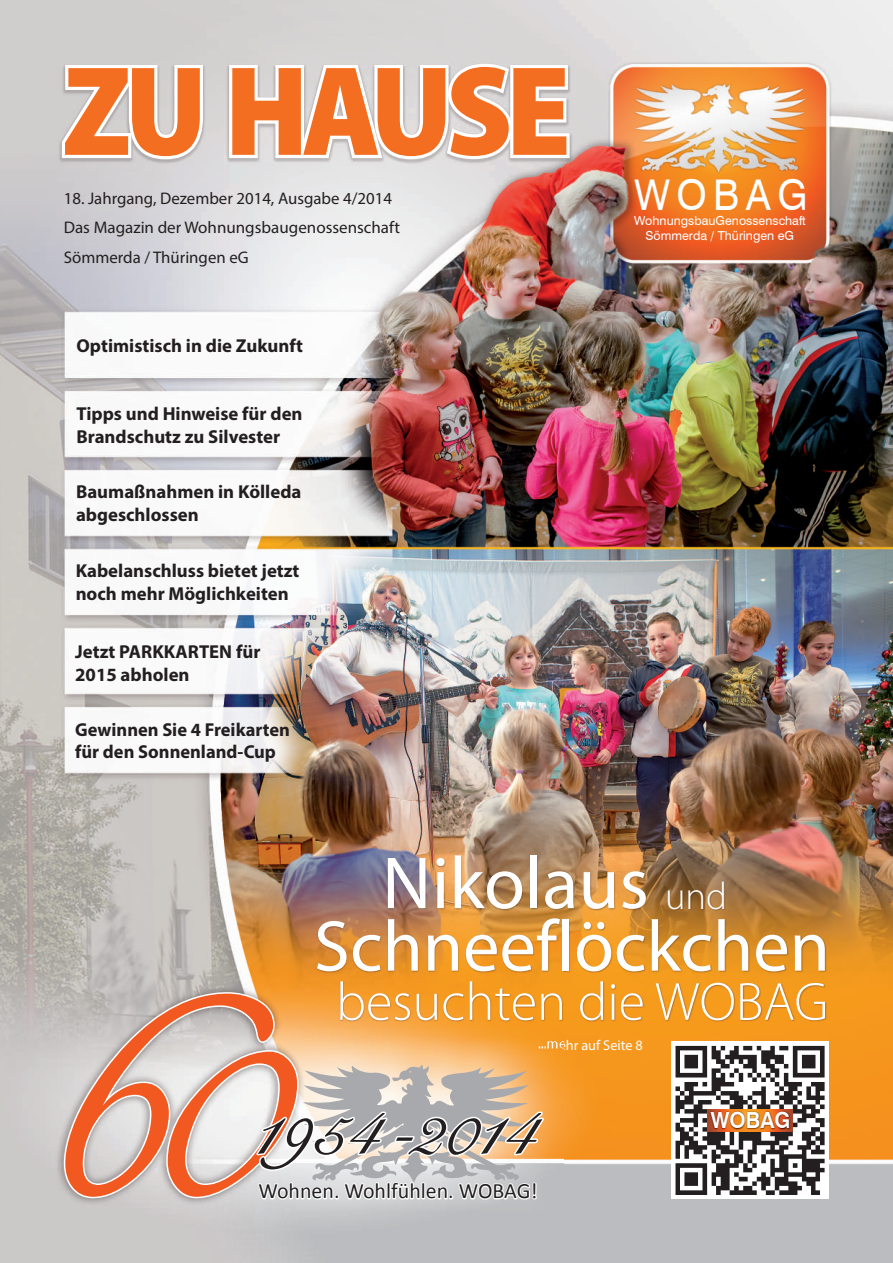
<style>
.page{position:relative;width:893px;height:1263px;background:#fff}
.page>*{position:absolute;margin:0;border:0;box-sizing:border-box;transform-origin:0 0}
.t1{font:700 128.7px "Myriad Pro";letter-spacing:-.055em;color:#f36e21}
.t2{font:74.4px "Myriad Pro";color:#fff}
.t3{font:72.6px "Myriad Pro";color:#fff}
.t4{font:300 54.15px "Myriad Pro";color:#fff}
.t5{font:42.45px "Swiss 721 BT";letter-spacing:.17em;color:#fff;scale:.93 1}
.t6{font:700 22.2px "Swiss 721 BT";color:#fff;scale:.93 1}
.t7{font:21.9px "Calibri";color:#231f20}
.t8{font:700 18.75px/22.8px "Myriad Pro";color:#231f20}
.t9{font:16.8px/29.7px "Myriad Pro";color:#231f20}
.t10{font:14.25px "Myriad Pro";color:#fff}
.t11{font:12.45px "Swiss 721 BT";color:#fff}
.s1{font-weight:300;font-size:38.55px}
.s2{color:#fff}
</style>
<div class="page">
<img style="left:0;top:0;width:893px;height:1263px">
<img style="left:268px;top:1030px;width:296px;height:188px">
<svg style="left:62px;top:991px;width:238px;height:208px;background:#cebfb1"></svg>
<svg style="left:65px;top:993px;width:232px;height:204px;background:#ddb2a0"></svg>
<svg style="left:252px;top:1065px;width:296px;height:118px;background:#c8baaf"></svg>
<div style="left:671px;top:1042px;width:158px;height:157px;background:#fff"></div>
<svg style="left:675px;top:1046px;width:150px;height:149px"></svg>
<img style="left:707px;top:1109px;width:86px;height:22px">
<h1 class="t1" style="left:63px;top:58px;width:510px">ZU HAUSE</h1>
<p class="t9" style="left:64px;top:185px;width:338px">18. Jahrgang, Dezember 2014, Ausgabe 4/2014<br>Das Magazin der Wohnungsbaugenossenschaft<br>Sömmerda / Thüringen eG</p>
<p class="t8" style="left:77px;top:336px;width:228px">Optimistisch in die Zukunft</p>
<p class="t8" style="left:77px;top:404px;width:228px">Tipps und Hinweise für den<br>Brandschutz zu Silvester</p>
<p class="t8" style="left:76px;top:482px;width:227px">Baumaßnahmen in Kölleda abgeschlossen</p>
<p class="t8" style="left:76px;top:561px;width:225px">Kabelanschluss bietet jetzt noch mehr Möglichkeiten</p>
<p class="t8" style="left:75px;top:642px;width:187px">Jetzt PARKKARTEN für<br>2015 abholen</p>
<p class="t8" style="left:75px;top:720px;width:216px">Gewinnen Sie 4 Freikarten für den Sonnenland-Cup</p>
<h3 class="t5" style="left:634px;top:178px;width:188px">WOBAG</h3>
<p class="t11" style="left:645px;top:231px;width:150px">Sömmerda / Thüringen eG</p>
<p class="t11" style="left:634px;top:216px;width:173px">WohnungsbauGenossenschaft</p>
<h2 class="t2" style="left:382px;top:852px;width:346px">Nikolaus <span class="s1">und</span></h2>
<h3 class="t3" style="left:314px;top:916px;width:517px">Schneeflöckchen</h3>
<h3 class="t4" style="left:336px;top:979px;width:494px">besuchten die WOBAG</h3>
<p class="t10" style="left:538px;top:1039px;width:106px">...mehr auf Seite 8</p>
<p class="t7" style="left:258px;top:1182px;width:281px"><span class="s2">W</span>ohnen. Wohlfühlen. W<span class="s2">OBAG!</span></p>
<p class="t6" style="left:710px;top:1111px;width:88px">WOBAG</p>
</div>
